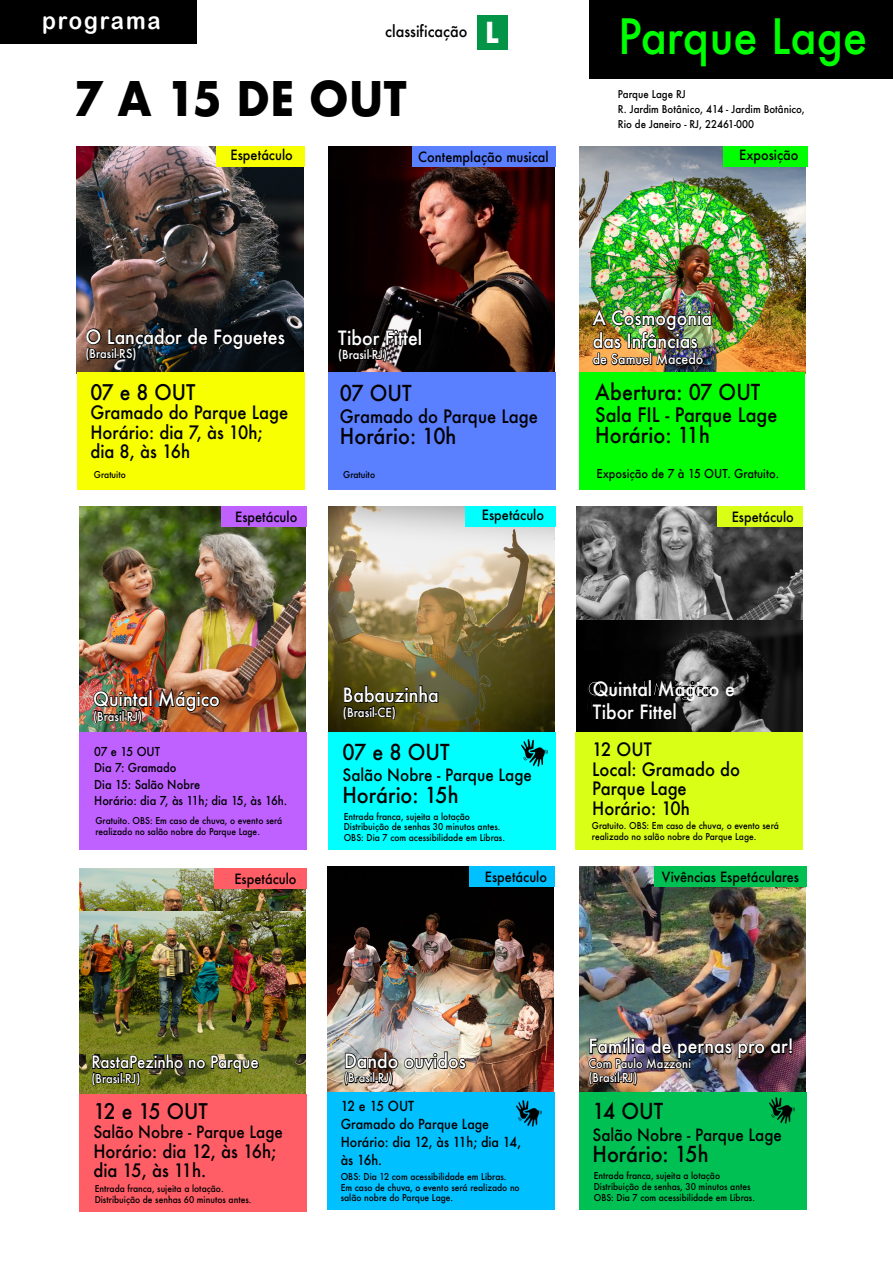
<style>
.page{position:relative;width:893px;height:1263px;background:#fff}
.page>*{position:absolute;margin:0;border:0;box-sizing:border-box;transform-origin:0 0}
.t1{font:500 47.4px "Futura";color:#0f0;scale:.92 1}
.t2{font:700 46.35px "Futura";color:#000;scale:.92 1}
.t3{font:700 28.2px "Futura";color:#fff;scale:.92 1}
.t4{font:24px "Arial Rounded MT Bold";letter-spacing:.09em;color:#fff;scale:.92 1}
.t5{font:500 21.45px "Futura";color:#000;scale:.92 1}
.t6{font:500 21px "Futura";color:#000;scale:.92 1}
.t7{font:500 19.5px "Futura";color:#000;scale:.92 1}
.t8{font:500 19.2px/23px "Futura";color:#fff;scale:.92 1}
.t9{font:500 18px/19.5px "Futura";color:#000;scale:.92 1}
.t10{font:500 16.5px "Futura";color:#000;scale:.92 1}
.t11{font:500 16.5px "Futura";color:#fff;scale:.92 1}
.t12{font:500 15.6px "Futura";color:#000;scale:.92 1}
.t13{font:500 13.8px "Futura";color:#000;scale:.92 1}
.t14{font:500 13.5px/18px "Futura";color:#000;scale:.92 1}
.t15{font:500 13.5px "Futura";color:#fff;scale:.92 1}
.t16{font:500 12.3px "Futura";color:#fff;scale:.92 1}
.t17{font:500 12px/16.5px "Futura";color:#000;scale:.92 1}
.t18{font:500 12px/14.4px "Futura";color:#fff;scale:.92 1}
.t19{font:500 10.5px/15px "Futura";color:#000;scale:.92 1}
.t20{font:500 9.15px/10.8px "Futura";color:#000;scale:.92 1}
</style>
<div class="page">
<div style="left:0;top:0;width:197px;height:44px;background:#000"></div>
<img style="left:80px;top:507px;width:226px;height:225px">
<div style="left:221px;top:506px;width:85px;height:20px;background:#be61ff"></div>
<div style="left:79px;top:732px;width:227px;height:117px;background:#be61ff"></div>
<div style="left:149px;top:689px;width:3px;height:18px;border:2px solid #000"></div>
<svg style="left:158px;top:685px;width:63px;height:28px;background:#6b3d22"></svg>
<img style="left:93px;top:690px;width:56px;height:35px">
<svg style="left:576px;top:507px;width:226px;height:225px;background:#444443"></svg>
<div style="left:717px;top:506px;width:86px;height:20px;background:#daff17"></div>
<div style="left:575px;top:732px;width:228px;height:117px;background:#daff17"></div>
<div style="left:643px;top:679px;width:3px;height:17px;border:2px solid #000"></div>
<svg style="left:651px;top:675px;width:64px;height:28px;background:#484848"></svg>
<div style="left:586px;top:679px;width:56px;height:36px;background:#000"></div>
<img style="left:329px;top:506px;width:226px;height:226px">
<div style="left:465px;top:506px;width:91px;height:20px;background:#0ff"></div>
<div style="left:328px;top:732px;width:228px;height:117px;background:#0ff"></div>
<svg style="left:342px;top:685px;width:97px;height:36px;background:#39350d"></svg>
<img style="left:521px;top:739px;width:27px;height:28px">
<div style="left:590px;top:0;width:303px;height:79px;background:#000"></div>
<div style="left:477px;top:16px;width:31px;height:34px;background:#049448"></div>
<img style="left:579px;top:147px;width:226px;height:225px">
<div style="left:723px;top:146px;width:84px;height:21px;background:#0f0"></div>
<div style="left:579px;top:372px;width:226px;height:118px;background:#0f0"></div>
<img style="left:590px;top:306px;width:122px;height:63px">
<img style="left:77px;top:147px;width:226px;height:225px">
<div style="left:216px;top:146px;width:88px;height:21px;background:#f8ff00"></div>
<div style="left:77px;top:372px;width:227px;height:118px;background:#f8ff00"></div>
<svg style="left:85px;top:326px;width:201px;height:37px;background:#181818"></svg>
<img style="left:80px;top:868px;width:226px;height:226px">
<img style="left:80px;top:911px;width:226px;height:143px">
<div style="left:215px;top:868px;width:92px;height:20px;background:#ff5e67"></div>
<div style="left:79px;top:1094px;width:228px;height:117px;background:#ff5e67"></div>
<svg style="left:91px;top:1053px;width:169px;height:34px;background:#4d5218"></svg>
<img style="left:327px;top:867px;width:226px;height:225px">
<div style="left:469px;top:866px;width:85px;height:21px;background:#00c0ff"></div>
<div style="left:327px;top:1092px;width:227px;height:118px;background:#00c0ff"></div>
<img style="left:516px;top:1100px;width:26px;height:27px">
<img style="left:344px;top:1051px;width:123px;height:36px">
<img style="left:579px;top:867px;width:226px;height:225px">
<div style="left:654px;top:866px;width:152px;height:21px;background:#00c054"></div>
<div style="left:579px;top:1092px;width:227px;height:118px;background:#00c054"></div>
<img style="left:329px;top:147px;width:226px;height:225px">
<div style="left:413px;top:146px;width:143px;height:21px;background:#5a7fff"></div>
<div style="left:328px;top:372px;width:228px;height:118px;background:#5a7fff"></div>
<div style="left:418px;top:328px;width:4px;height:17px;border:2px solid #000"></div>
<svg style="left:337px;top:327px;width:82px;height:37px;background:#1f1b1b"></svg>
<img style="left:587px;top:1036px;width:207px;height:51px">
<img style="left:769px;top:1097px;width:26px;height:27px">
<h3 class="t4" style="left:42px;top:6px;width:130px">programa</h3>
<h3 class="t12" style="left:385px;top:21px;width:91px">classificação</h3>
<h2 class="t2" style="left:74px;top:65px;width:363px">7 A 15 DE OUT</h2>
<h3 class="t3" style="left:485px;top:12px;width:17px">L</h3>
<h1 class="t1" style="left:618px;top:4px;width:272px">Parque Lage</h1>
<p class="t19" style="left:618px;top:87px;width:205px">Parque Lage RJ<br>R. Jardim Botânico, 414 - Jardim Botânico,<br>Rio de Janeiro - RJ, 22461-000</p>
<h3 class="t13" style="left:231px;top:146px;width:69px">Espetáculo</h3>
<h3 class="t13" style="left:418px;top:147px;width:143px">Contemplação musical</h3>
<h3 class="t13" style="left:739px;top:146px;width:66px">Exposição</h3>
<h3 class="t8" style="left:86px;top:325px;width:218px">O Lançador de Foguetes</h3>
<h3 class="t18" style="left:86px;top:346px;width:57px">(Brasil-RS)</h3>
<h3 class="t8" style="left:338px;top:326px;width:93px">Tibor Fittel</h3>
<h3 class="t18" style="left:338px;top:347px;width:55px">(Brasil-RJ)</h3>
<h3 class="t8" style="left:593px;top:306px;width:131px">A Cosmogonia das Infâncias</h3>
<h3 class="t15" style="left:593px;top:350px;width:122px">de Samuel Macedo</h3>
<h3 class="t6" style="left:90px;top:378px;width:116px">07 e 8 OUT</h3>
<h3 class="t9" style="left:90px;top:403px;width:217px">Gramado do Parque Lage<br>Horário: dia 7, às 10h; dia 8, às 16h</h3>
<p class="t20" style="left:94px;top:469px;width:36px">Gratuito</p>
<h3 class="t5" style="left:340px;top:379px;width:80px">07 OUT</h3>
<h3 class="t9" style="left:340px;top:406px;width:217px">Gramado do Parque Lage</h3>
<h3 class="t5" style="left:340px;top:421px;width:128px">Horário: 10h</h3>
<p class="t20" style="left:343px;top:469px;width:36px">Gratuito</p>
<h3 class="t5" style="left:595px;top:378px;width:181px">Abertura: 07 OUT</h3>
<h3 class="t7" style="left:595px;top:401px;width:199px">Sala FIL - Parque Lage</h3>
<h3 class="t5" style="left:595px;top:420px;width:126px">Horário: 11h</h3>
<h3 class="t17" style="left:596px;top:465px;width:200px">Exposição de 7 à 15 OUT. Gratuito.</h3>
<h3 class="t13" style="left:235px;top:507px;width:69px">Espetáculo</h3>
<h3 class="t13" style="left:482px;top:505px;width:69px">Espetáculo</h3>
<h3 class="t13" style="left:732px;top:507px;width:69px">Espetáculo</h3>
<h3 class="t8" style="left:93px;top:687px;width:139px">Quintal Mágico</h3>
<h3 class="t18" style="left:93px;top:709px;width:55px">(Brasil-RJ)</h3>
<h3 class="t8" style="left:343px;top:683px;width:106px">Babauzinha</h3>
<h3 class="t16" style="left:343px;top:704px;width:59px">(Brasil-CE)</h3>
<h3 class="t8" style="left:587px;top:677px;width:139px">Quintal Mágico</h3>
<h3 class="t18" style="left:587px;top:698px;width:55px">(Brasil-RJ)</h3>
<h3 class="t8" style="left:593px;top:677px;width:156px">Quintal Mágico e<br>Tibor Fittel</h3>
<h3 class="t17" style="left:94px;top:743px;width:211px">07 e 15 OUT<br>Dia 7: Gramado<br>Dia 15: Salão Nobre<br>Horário: dia 7, às 11h; dia 15, às 16h.</h3>
<p class="t20" style="left:95px;top:815px;width:205px">Gratuito. OBS: Em caso de chuva, o evento será realizado no salão nobre do Parque Lage.</p>
<h3 class="t5" style="left:342px;top:737px;width:118px">07 e 8 OUT</h3>
<h3 class="t10" style="left:342px;top:764px;width:207px">Salão Nobre - Parque Lage</h3>
<h3 class="t5" style="left:342px;top:780px;width:128px">Horário: 15h</h3>
<p class="t20" style="left:344px;top:811px;width:177px">Entrada franca, sujeita a lotação<br>Distribuição de senhas 30 minutos antes.<br>OBS: Dia 7 com acessibilidade em Libras.</p>
<h3 class="t9" style="left:592px;top:739px;width:162px">12 OUT<br>Local: Gramado do<br>Parque Lage<br>Horário: 10h</h3>
<p class="t20" style="left:592px;top:820px;width:205px">Gratuito. OBS: Em caso de chuva, o evento será realizado no salão nobre do Parque Lage.</p>
<h3 class="t13" style="left:234px;top:869px;width:69px">Espetáculo</h3>
<h3 class="t13" style="left:485px;top:867px;width:69px">Espetáculo</h3>
<h3 class="t13" style="left:662px;top:867px;width:151px">Vivências Espetáculares</h3>
<h3 class="t11" style="left:92px;top:1051px;width:183px">RastaPezinho no Parque</h3>
<h3 class="t18" style="left:92px;top:1071px;width:55px">(Brasil-RJ)</h3>
<h3 class="t6" style="left:93px;top:1097px;width:126px">12 e 15 OUT</h3>
<h3 class="t10" style="left:93px;top:1121px;width:207px">Salão Nobre - Parque Lage</h3>
<h3 class="t9" style="left:93px;top:1141px;width:200px">Horário: dia 12, às 16h; dia 15, às 11h.</h3>
<p class="t20" style="left:95px;top:1183px;width:172px">Entrada franca, sujeita a lotação.<br>Distribuição de senhas 60 minutos antes.</p>
<h3 class="t8" style="left:344px;top:1049px;width:134px">Dando ouvidos</h3>
<h3 class="t18" style="left:344px;top:1070px;width:55px">(Brasil-RJ)</h3>
<h3 class="t14" style="left:341px;top:1097px;width:198px">12 e 15 OUT<br>Gramado do Parque Lage<br>Horário: dia 12, às 11h; dia 14, às 16h.</h3>
<p class="t20" style="left:341px;top:1171px;width:196px">OBS: Dia 12 com acessibilidade em Libras.<br>Em caso de chuva, o evento será realizado no salão nobre do Parque Lage.</p>
<h3 class="t8" style="left:588px;top:1035px;width:225px">Família de pernas pro ar!</h3>
<h3 class="t18" style="left:588px;top:1056px;width:113px">Com Paulo Mazzoni (Brasil-RJ)</h3>
<h3 class="t5" style="left:592px;top:1097px;width:79px">14 OUT</h3>
<h3 class="t10" style="left:592px;top:1123px;width:207px">Salão Nobre - Parque Lage</h3>
<h3 class="t5" style="left:592px;top:1139px;width:128px">Horário: 15h</h3>
<p class="t20" style="left:594px;top:1170px;width:177px">Entrada franca, sujeita a lotação<br>Distribuição de senhas, 30 minutos antes<br>OBS: Dia 7 com acessibilidade em Libras.</p>
</div>
